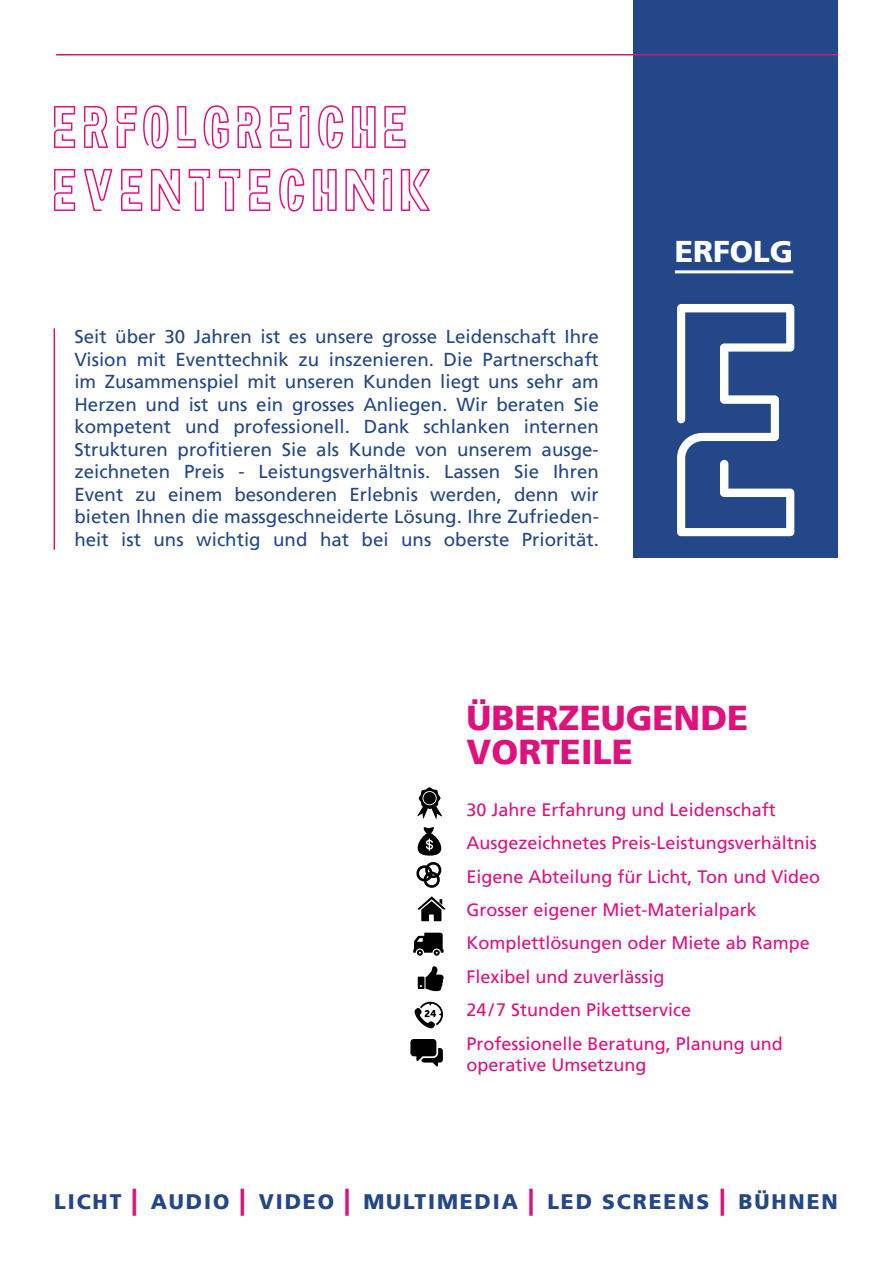
<style>
.page{position:relative;width:893px;height:1263px;background:#fff}
.page>*{position:absolute;margin:0;border:0;box-sizing:border-box;transform-origin:0 0}
.t1{font:290.25px "Neoneon";color:#fff}
.t2{font:52.5px/63px "Neoneon";letter-spacing:.065em;color:#df117d}
.t3{font:900 34.5px/34.5px "Frutiger";color:#df117d}
.t4{font:900 30px "Frutiger";color:#fff}
.t5{font:900 21px "Frutiger";letter-spacing:.09em;color:#234788}
.t6{font:18.75px/22.5px "Frutiger";color:#234788;text-align:justify}
.t7{font:18px/33.5px "Frutiger";color:#df117d}
.s1{font-size:27px;color:#df117d}
</style>
<div class="page">
<div style="left:634px;top:0;width:204px;height:557px;background:#234788"></div>
<hr style="left:675px;top:270px;width:118px;height:3px;background:#fff">
<hr style="left:56px;top:54px;width:782px;height:2px;background:#df117d">
<hr style="left:54px;top:328px;width:1px;height:222px;background:#df117d">
<svg style="left:415px;top:1002px;width:28px;height:26px"></svg>
<svg style="left:417px;top:896px;width:29px;height:25px"></svg>
<svg style="left:417px;top:787px;width:25px;height:32px"></svg>
<svg style="left:410px;top:1039px;width:33px;height:27px"></svg>
<svg style="left:418px;top:966px;width:26px;height:25px"></svg>
<svg style="left:416px;top:827px;width:26px;height:61px"></svg>
<svg style="left:413px;top:933px;width:31px;height:23px"></svg>
<h2 class="t2" style="left:54px;top:93px;width:383px">ERFOLGREICHE<br>EVENTTECHNIK</h2>
<p class="t6" style="left:74px;top:326px;width:526px">Seit über 30 Jahren ist es unsere grosse Leidenschaft Ihre Vision mit Eventtechnik zu inszenieren. Die Partnerschaft im Zusammenspiel mit unseren Kunden liegt uns sehr am Herzen und ist uns ein grosses Anliegen. Wir beraten Sie kompetent und professionell. Dank schlanken internen Strukturen profitieren Sie als Kunde von unserem ausge&shy;zeichneten Preis - Leistungsverhältnis. Lassen Sie Ihren Event zu einem besonderen Erlebnis werden, denn wir bieten Ihnen die massgeschneiderte Lösung. Ihre Zufrieden&shy;heit ist uns wichtig und hat bei uns oberste Priorität.</p>
<h3 class="t4" style="left:675px;top:233px;width:120px">ERFOLG</h3>
<h1 class="t1" style="left:677px;top:242px;width:148px">e</h1>
<h3 class="t3" style="left:467px;top:700px;width:283px">ÜBERZEUGENDE<br>VORTEILE</h3>
<p class="t7" style="left:467px;top:793px;width:355px">30 Jahre Erfahrung und Leidenschaft Ausgezeichnetes Preis-Leistungsverhältnis Eigene Abteilung für Licht, Ton und Video Grosser eigener Miet-Materialpark Komplettlösungen oder Miete ab Rampe Flexibel und zuverlässig<br>24/7 Stunden Pikettservice<br>Professionelle Beratung, Planung und</p>
<p class="t7" style="left:467px;top:1048px;width:182px">operative Umsetzung</p>
<p class="t5" style="left:54px;top:1189px;width:785px">LICHT <span class="s1">|</span> AUDIO <span class="s1">|</span> VIDEO <span class="s1">|</span> MULTIMEDIA <span class="s1">|</span> LED SCREENS <span class="s1">|</span> BÜHNEN</p>
</div>
